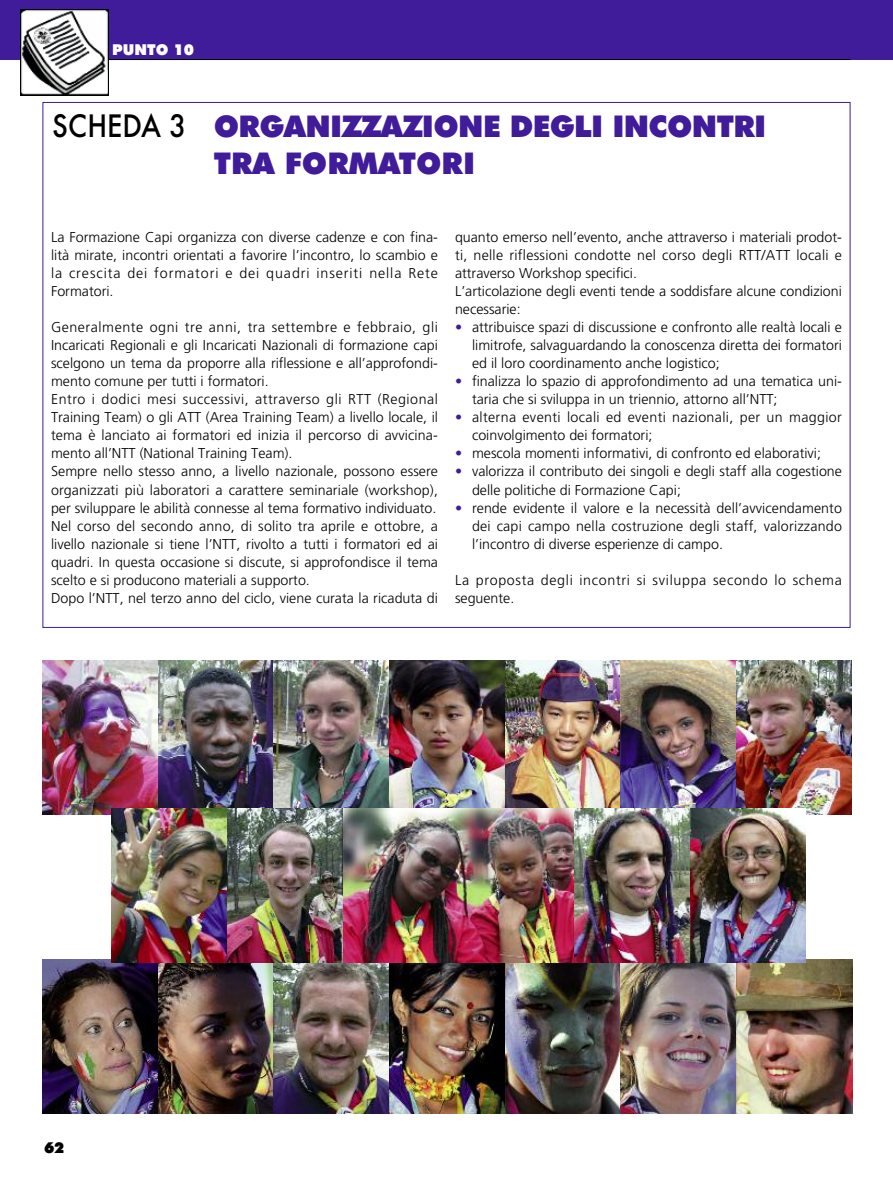
<style>
.page{position:relative;width:893px;height:1191px;background:#fff}
.page>*{position:absolute;margin:0;border:0;box-sizing:border-box;transform-origin:0 0}
.t1{font:900 30px/37px "Futura BT";letter-spacing:-.02em;color:#401c9b}
.t2{font:900 15px "Futura BT";color:#fff}
.t3{font:900 15px "Futura BT";color:#000}
.t4{font:300 14.25px/18px "Frutiger CE";color:#000}
.t5{font:300 14.25px/18px "Frutiger CE";letter-spacing:.025em;color:#000}
.t6{font:300 14.25px/18px "Frutiger CE";letter-spacing:.045em;color:#000}
.s1{font-family:"Futura";font-weight:500;color:#000}
.s2{color:#401c9b}
</style>
<div class="page">
<div style="left:0;top:0;width:893px;height:59px;background:#401c9b"></div>
<hr style="left:43px;top:59px;width:807px;height:1px;background:#000">
<img style="left:21px;top:10px;width:87px;height:86px">
<img style="left:43px;top:661px;width:809px;height:154px">
<img style="left:43px;top:959px;width:809px;height:154px">
<img style="left:112px;top:809px;width:694px;height:153px">
<p class="t2" style="left:112px;top:44px;width:84px">PUNTO 10</p>
<h1 class="t1" style="left:214px;top:110px;width:554px;text-indent:-162px"><span class="s1">SCHEDA 3</span> ORGANIZZAZIONE DEGLI INCONTRI<br>TRA FORMATORI</h1>
<p class="t4" style="left:51px;top:229px;width:388px;text-align:justify">La Formazione Capi organizza con diverse cadenze e con fina&shy;lità mirate, incontri orientati a favorire l’incontro, lo scambio e la crescita dei formatori e dei quadri inseriti nella Rete Formatori.</p>
<p class="t4" style="left:51px;top:319px;width:388px">Generalmente ogni tre anni, tra settembre e febbraio, gli Incaricati Regionali e gli Incaricati Nazionali di formazione capi scelgono un tema da proporre alla riflessione e all’approfondi&shy;mento comune per tutti i formatori.<br>Entro i dodici mesi successivi, attraverso gli RTT (Regional Training Team) o gli ATT (Area Training Team) a livello locale, il tema è lanciato ai formatori ed inizia il percorso di avvicina&shy;mento all’NTT (National Training Team).<br>Sempre nello stesso anno, a livello nazionale, possono essere organizzati più laboratori a carattere seminariale (workshop), per sviluppare le abilità connesse al tema formativo individuato.<br>Nel corso del secondo anno, di solito tra aprile e ottobre, a livello nazionale si tiene l’NTT, rivolto a tutti i formatori ed ai quadri. In questa occasione si discute, si approfondisce il tema scelto e si producono materiali a supporto.<br>Dopo l’NTT, nel terzo anno del ciclo, viene curata la ricaduta di</p>
<p class="t4" style="left:455px;top:229px;width:388px">quanto emerso nell’evento, anche attraverso i materiali prodot&shy;ti, nelle riflessioni condotte nel corso degli RTT/ATT locali e attraverso Workshop specifici.<br>L’articolazione degli eventi tende a soddisfare alcune condizioni necessarie:</p>
<p class="t4" style="left:472px;top:319px;width:371px;text-align:justify;text-indent:-17px"><span class="s2">•</span> attribuisce spazi di discussione e confronto alle realtà locali e limitrofe, salvaguardando la conoscenza diretta dei formatori ed il loro coordinamento anche logistico;</p>
<p class="t4" style="left:472px;top:373px;width:371px;text-indent:-17px"><span class="s2">•</span> finalizza lo spazio di approfondimento ad una tematica uni&shy;taria che si sviluppa in un triennio, attorno all’NTT;</p>
<p class="t5" style="left:472px;top:409px;width:371px;text-indent:-17px"><span class="s2">•</span> alterna eventi locali ed eventi nazionali, per un maggior coinvolgimento dei formatori;</p>
<p class="t4" style="left:455px;top:445px;width:368px"><span class="s2">•</span> mescola momenti informativi, di confronto ed elaborativi;</p>
<p class="t4" style="left:472px;top:463px;width:371px;text-indent:-17px"><span class="s2">•</span> valorizza il contributo dei singoli e degli staff alla cogestione delle politiche di Formazione Capi;</p>
<p class="t4" style="left:472px;top:499px;width:371px;text-align:justify;text-indent:-17px"><span class="s2">•</span> rende evidente il valore e la necessità dell’avvicendamento dei capi campo nella costruzione degli staff, valorizzando l’incontro di diverse esperienze di campo.</p>
<p class="t6" style="left:455px;top:571px;width:388px">La proposta degli incontri si sviluppa secondo lo schema seguente.</p>
<p class="t3" style="left:44px;top:1141px;width:22px">62</p>
</div>
